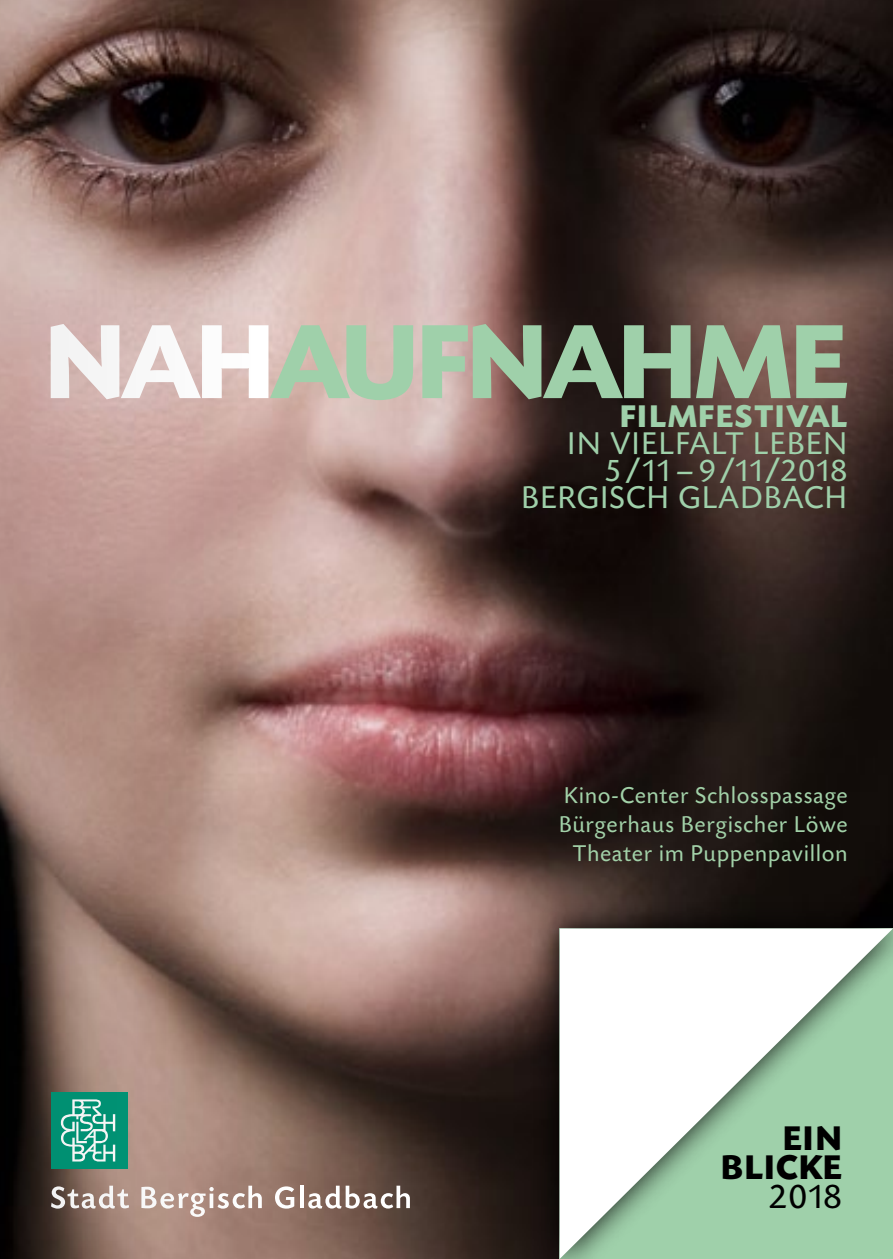
<style>
.page{position:relative;width:893px;height:1259px;background:#fff}
.page>*{position:absolute;margin:0;border:0;box-sizing:border-box;transform-origin:0 0}
.t1{font:700 111px "Today Sans BEFOP";letter-spacing:-.04em;color:#9fd0aa}
.t2{font:700 36px/28.8px "Today Sans BEFOP";letter-spacing:.025em;color:#000;text-align:right}
.t3{font:36px "Today Sans BEFOP";color:#000}
.t4{font:33px/27px "Today Sans BEFOP";letter-spacing:.025em;color:#9fd0aa;text-align:right}
.t5{font:700 33px "Today Sans BEFOP";letter-spacing:.045em;color:#9fd0aa}
.t6{font:24px/28.8px "Today Sans BEFOP";letter-spacing:.025em;color:#a2d1a8;text-align:center}
.s1{color:#fff}
</style>
<div class="page">
<img style="left:259px;top:0;width:634px;height:1259px">
<div style="left:531px;top:900px;width:362px;height:359px;background:#000;opacity:.91"></div>
<svg style="left:560px;top:928px;width:333px;height:331px"></svg>
<svg style="left:259px;top:1185px;width:3px;height:31px"></svg>
<svg style="left:275px;top:1186px;width:19px;height:22px"></svg>
<hr style="left:300px;top:1185px;width:4px;height:23px;background:#fff">
<svg style="left:308px;top:1185px;width:102px;height:23px"></svg>
<svg style="left:0;top:0;width:259px;height:1259px;background:#977d74"></svg>
<h1 class="t1" style="left:44px;top:302px;width:727px"><span class="s1">NAH</span>AUFNAHME</h1>
<h3 class="t5" style="left:620px;top:398px;width:229px">FILMFESTIVAL</h3>
<h3 class="t4" style="left:521px;top:431px;width:328px">IN VIELFALT LEBEN<br>5<sup>/</sup>11 – 9<sup>/</sup>11<sup>/</sup>2018<br>BERGISCH GLADBACH</h3>
<p class="t6" style="left:559px;top:781px;width:291px">Kino-Center Schlosspassage<br>Bürgerhaus Bergischer Löwe<br>Theater im Puppenpavillon</p>
<h2 class="t2" style="left:721px;top:1125px;width:123px">EIN<br>BLICKE</h2>
<h2 class="t3" style="left:769px;top:1177px;width:75px">2018</h2>
</div>
